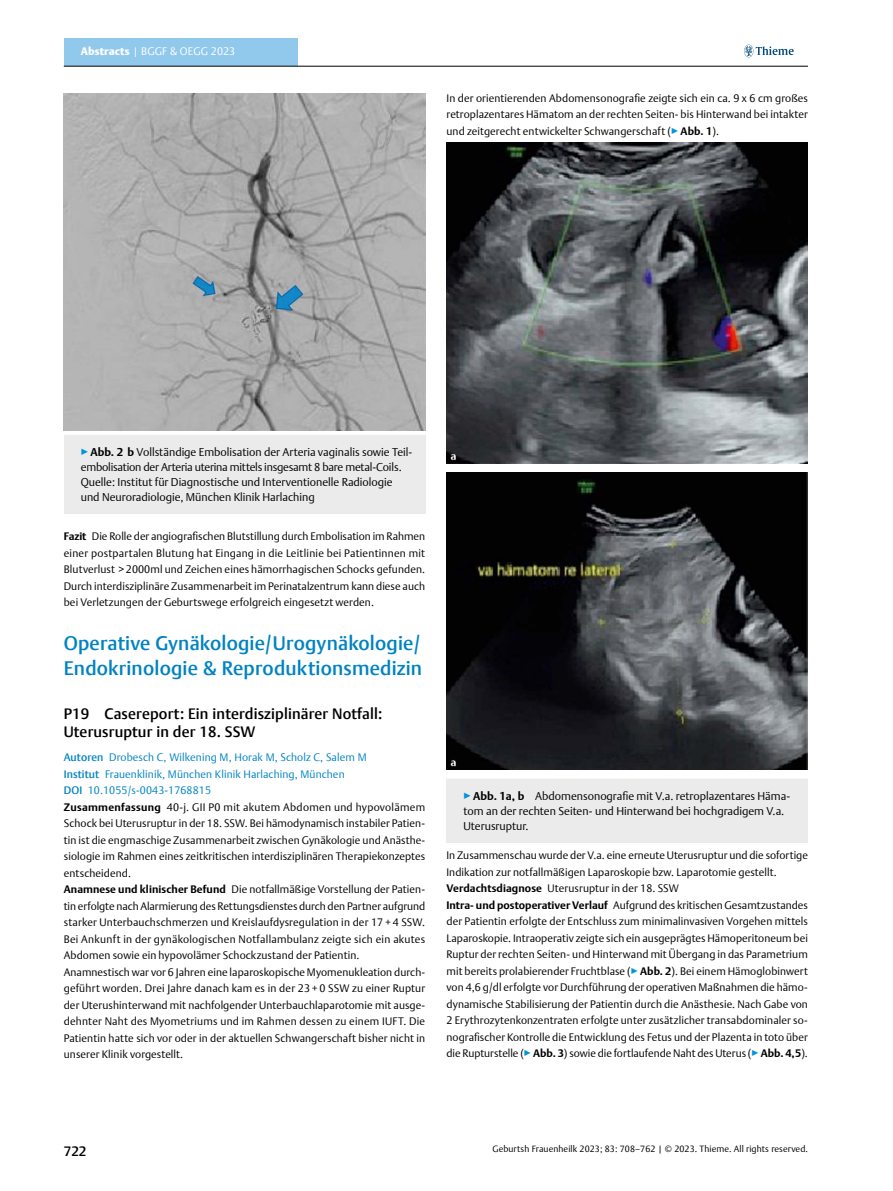
<style>
.page{position:relative;width:893px;height:1191px;background:#fff}
.page>*{position:absolute;margin:0;border:0;box-sizing:border-box;transform-origin:0 0}
.t1{font:500 19.5px/25.5px "Thieme Argo 2011";letter-spacing:.01em;color:#0083c2}
.t2{font:500 15px/18px "Thieme Argo 2011";letter-spacing:.01em;color:#000}
.t3{font:500 13.5px "Thieme Argo 2011";color:#000}
.t4{font:300 11.25px/15px "Thieme Argo 2011";color:#000}
.t5{font:300 10.8px/16.5px "Thieme Argo 2011";letter-spacing:.01em;color:#000;text-align:justify}
.t6{font:300 10.8px "Thieme Argo 2011";letter-spacing:.01em;color:#fff}
.t7{font:300 9px "Thieme Argo 2011";letter-spacing:.01em;color:#000}
.s1{font-weight:900}
.s2{color:#0095da}
.s3{font-weight:700}
.s4{font-weight:500;color:#0083c2}
.s5{color:#0083c2}
</style>
<div class="page">
<div style="left:64px;top:38px;width:234px;height:28px;background:#91c9ed"></div>
<svg style="left:744px;top:45px;width:50px;height:12px"></svg>
<hr style="left:64px;top:66px;width:744px;height:1px;background:#000">
<div style="left:64px;top:434px;width:361px;height:80px;background:#ebebec"></div>
<hr style="left:64px;top:431px;width:361px;height:4px;background:#fff">
<img style="left:64px;top:94px;width:361px;height:336px">
<div style="left:446px;top:778px;width:362px;height:64px;background:#ebebec"></div>
<img style="left:446px;top:142px;width:362px;height:321px">
<img style="left:446px;top:472px;width:362px;height:297px">
<p class="t6" style="left:81px;top:44px;width:156px"><span class="s1">Abstracts</span> | BGGF &amp; OEGG 2023</p>
<p class="t5" style="left:446px;top:89px;width:363px">In der orientierenden Abdomensonografie zeigte sich ein ca. 9 x 6 cm großes retroplazentares Hämatom an der rechten Seiten- bis Hinterwand bei intakter und zeitgerecht entwickelter Schwangerschaft (<span class="s2">▶</span><span class="s3">Abb. 1</span>).</p>
<p class="t4" style="left:81px;top:444px;width:333px"><span class="s2">▶</span><span class="s3">Abb. 2 b</span> Vollständige Embolisation der Arteria vaginalis sowie Teil&shy;embolisation der Arteria uterina mittels insgesamt 8 bare metal-Coils.<br>Quelle: Institut für Diagnostische und Interventionelle Radiologie und Neuroradiologie, München Klinik Harlaching</p>
<p class="t5" style="left:64px;top:528px;width:363px"><span class="s3">Fazit</span> Die Rolle der angiografischen Blutstillung durch Embolisation im Rahmen einer postpartalen Blutung hat Eingang in die Leitlinie bei Patientinnen mit Blutverlust &gt; 2000ml und Zeichen eines hämorrhagischen Schocks gefunden.<br>Durch interdisziplinäre Zusammenarbeit im Perinatalzentrum kann diese auch bei Verletzungen der Geburtswege erfolgreich eingesetzt werden.</p>
<h1 class="t1" style="left:64px;top:630px;width:360px">Operative Gynäkologie/Urogynäkologie/<br>Endokrinologie &amp; Reproduktionsmedizin</h1>
<h2 class="t2" style="left:64px;top:704px;width:320px">P19 Casereport: Ein interdisziplinärer Notfall:<br>Uterusruptur in der 18. SSW</h2>
<p class="t5" style="left:64px;top:748px;width:363px;text-align:left"><span class="s4">Autoren</span> <span class="s5">Drobesch C, Wilkening M, Horak M, Scholz C, Salem M<br></span><span class="s4">Institut</span> <span class="s5">Frauenklinik, München Klinik Harlaching, München<br></span><span class="s4">DOI</span> <span class="s5">10.1055/s-0043-1768815<br></span><span class="s3">Zusammenfassung</span> 40-j. GII P0 mit akutem Abdomen und hypovolämem Schock bei Uterusruptur in der 18. SSW. Bei hämodynamisch instabiler Patien&shy;tin ist die engmaschige Zusammenarbeit zwischen Gynäkologie und Anästhe&shy;siologie im Rahmen eines zeitkritischen interdisziplinären Therapiekonzeptes entscheidend.<br><span class="s3">Anamnese und klinischer Befund</span> Die notfallmäßige Vorstellung der Patien&shy;tin erfolgte nach Alarmierung des Rettungsdienstes durch den Partner aufgrund starker Unterbauchschmerzen und Kreislaufdysregulation in der 17 + 4 SSW.<br>Bei Ankunft in der gynäkologischen Notfallambulanz zeigte sich ein akutes Abdomen sowie ein hypovolämer Schockzustand der Patientin.<br>Anamnestisch war vor 6 Jahren eine laparoskopische Myomenukleation durch&shy;geführt worden. Drei Jahre danach kam es in der 23 + 0 SSW zu einer Ruptur der Uterushinterwand mit nachfolgender Unterbauchlaparotomie mit ausge&shy;dehnter Naht des Myometriums und im Rahmen dessen zu einem IUFT. Die Patientin hatte sich vor oder in der aktuellen Schwangerschaft bisher nicht in unserer Klinik vorgestellt.</p>
<p class="t4" style="left:463px;top:788px;width:328px"><span class="s2">▶</span><span class="s3">Abb. 1a, b</span> Abdomensonografie mit V.a. retroplazentares Häma&shy;tom an der rechten Seiten- und Hinterwand bei hochgradigem V.a.<br>Uterusruptur.</p>
<p class="t5" style="left:446px;top:847px;width:363px;text-align:left">In Zusammenschau wurde der V.a. eine erneute Uterusruptur und die sofortige Indikation zur notfallmäßigen Laparoskopie bzw. Laparotomie gestellt.<br><span class="s3">Verdachtsdiagnose</span> Uterusruptur in der 18. SSW<br><span class="s3">Intra- und postoperativer Verlauf</span> Aufgrund des kritischen Gesamtzustandes der Patientin erfolgte der Entschluss zum minimalinvasiven Vorgehen mittels Laparoskopie. Intraoperativ zeigte sich ein ausgeprägtes Hämoperitoneum bei Ruptur der rechten Seiten- und Hinterwand mit Übergang in das Parametrium mit bereits prolabierender Fruchtblase (<span class="s2">▶</span><span class="s3">Abb. 2</span>). Bei einem Hämoglobinwert von 4,6 g/dl erfolgte vor Durchführung der operativen Maßnahmen die hämo&shy;dynamische Stabilisierung der Patientin durch die Anästhesie. Nach Gabe von 2 Erythrozytenkonzentraten erfolgte unter zusätzlicher transabdominaler so&shy;nografischer Kontrolle die Entwicklung des Fetus und der Plazenta in toto über die Rupturstelle (<span class="s2">▶</span><span class="s3">Abb. 3</span>) sowie die fortlaufende Naht des Uterus (<span class="s2">▶</span><span class="s3">Abb. 4, 5</span>).</p>
<p class="t3" style="left:64px;top:1142px;width:24px">722</p>
<p class="t7" style="left:493px;top:1143px;width:317px">Geburtsh Frauenheilk 2023; 83: 708–762 | © 2023. Thieme. All rights reserved.</p>
</div>
